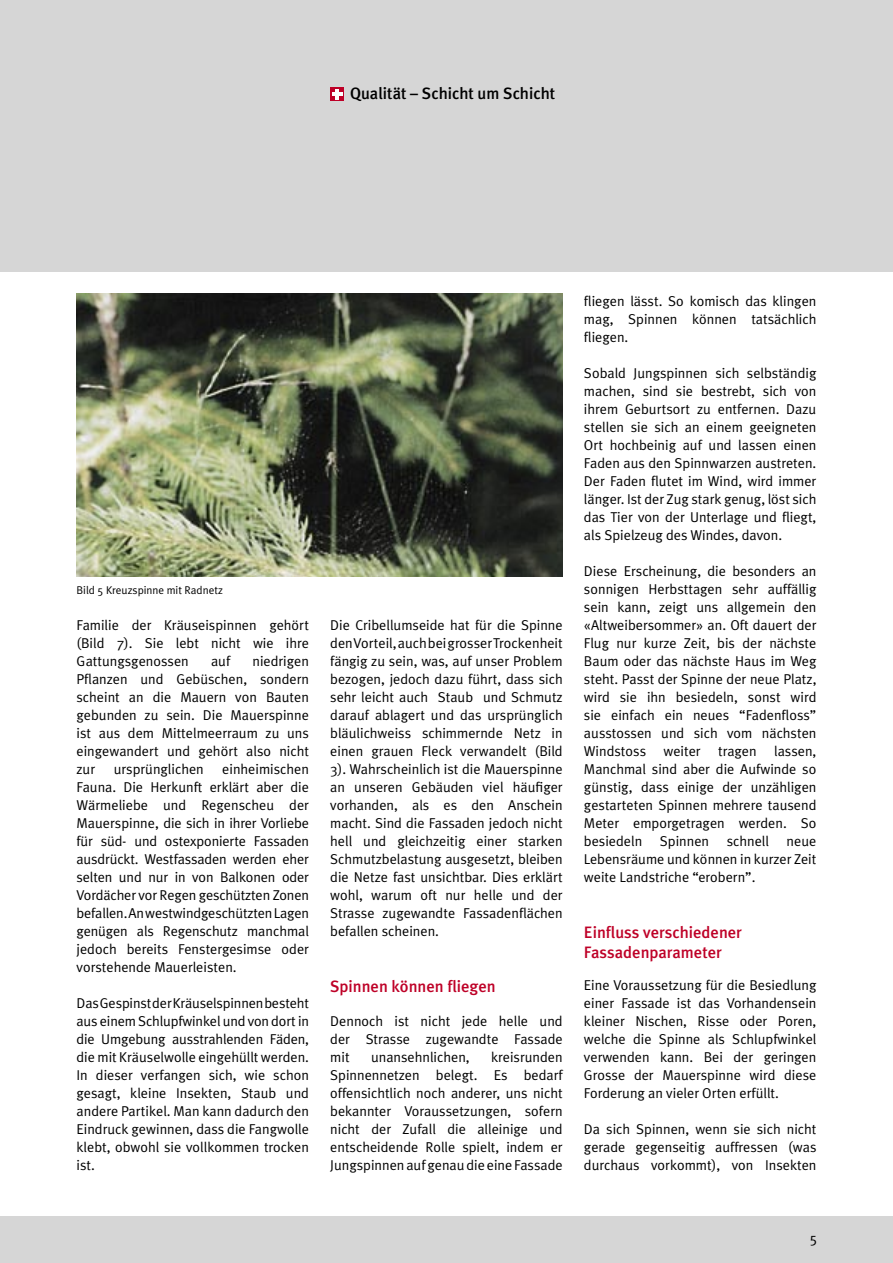
<style>
.page{position:relative;width:893px;height:1263px;background:#fff}
.page>*{position:absolute;margin:0;border:0;box-sizing:border-box;transform-origin:0 0}
.t1{font:500 16.5px/19.8px "Meta Plus";color:#be0027}
.t2{font:500 16.5px "Meta Plus";color:#000}
.t3{font:14.25px/18px "Meta Plus Normal";color:#000;text-align:justify}
.Grundtext{font:11.25px "Meta Plus Normal";color:#000}
</style>
<div class="page">
<div style="left:0;top:1216px;width:893px;height:47px;background:#d6d6d6"></div>
<div style="left:0;top:0;width:893px;height:272px;background:#d6d6d6"></div>
<svg style="left:330px;top:87px;width:14px;height:14px"></svg>
<svg style="left:332px;top:89px;width:10px;height:10px"></svg>
<img style="left:77px;top:293px;width:486px;height:283px">
<p class="t2" style="left:350px;top:84px;width:207px">Qualität – Schicht um Schicht</p>
<p class="Grundtext" style="left:77px;top:584px;width:148px">Bild 5 Kreuzspinne mit Radnetz</p>
<p class="t3" style="left:77px;top:616px;width:234px">Familie der Kräuseispinnen gehört (Bild 7). Sie lebt nicht wie ihre Gattungsgenossen</p>
<p class="t3" style="left:77px;top:652px;width:234px;text-indent:176px">niedrigen Pflanzen und Gebüschen, sondern scheint an die Mauern von Bauten gebunden zu sein. Die Mauerspinne ist aus dem Mittelmeerraum zu uns eingewandert und gehört also nicht zur</p>
<p class="t3" style="left:211px;top:652px;width:21px">auf</p>
<p class="t3" style="left:77px;top:760px;width:234px;text-indent:146px">einheimischen Fauna. Die Herkunft erklärt aber die Wärmeliebe und Regenscheu der Mauerspinne, die sich in ihrer Vorliebe für süd- und ostexponierte Fassaden ausdrückt. Westfassaden werden eher selten und nur in von Balkonen oder Vordächer vor Regen geschützten Zonen befallen. An westwindgeschützten Lagen genügen als Regenschutz manchmal jedoch bereits Fenstergesimse oder vorstehende Mauerleisten.</p>
<p class="t3" style="left:77px;top:994px;width:234px">Das Gespinst der Kräuselspinnen besteht aus einem Schlupfwinkel und von dort in die Umgebung ausstrahlenden Fäden, die mit Kräuselwolle eingehüllt werden.<br>In dieser verfangen sich, wie schon gesagt, kleine Insekten, Staub und andere Partikel. Man kann dadurch den Eindruck gewinnen, dass die Fangwolle klebt, obwohl sie vollkommen trocken ist.</p>
<p class="t3" style="left:114px;top:760px;width:92px">ursprünglichen</p>
<p class="t3" style="left:330px;top:616px;width:234px">Die Cribellumseide hat für die Spinne den Vorteil, auch bei grosser Trockenheit fängig zu sein, was, auf unser Problem bezogen, jedoch dazu führt, dass sich sehr leicht auch Staub und Schmutz darauf ablagert und das ursprünglich bläulichweiss schimmernde Netz in einen grauen Fleck verwandelt (Bild 3). Wahrscheinlich ist die Mauerspinne an unseren Gebäuden viel häufiger vorhanden, als es den Anschein macht. Sind die Fassaden jedoch nicht hell und gleichzeitig einer starken Schmutzbelastung ausgesetzt, bleiben die Netze fast unsichtbar. Dies erklärt wohl, warum oft nur helle und der Strasse zugewandte Fassadenflächen befallen scheinen.</p>
<p class="t1" style="left:330px;top:976px;width:167px">Spinnen können fliegen</p>
<p class="t3" style="left:330px;top:1012px;width:234px">Dennoch ist nicht jede helle und der Strasse zugewandte Fassade mit</p>
<p class="t3" style="left:330px;top:1048px;width:234px;text-indent:161px">kreisrunden Spinnennetzen belegt. Es bedarf offensichtlich noch anderer, uns nicht bekannter Voraussetzungen, sofern nicht der Zufall die alleinige und entscheidende Rolle spielt, indem er Jungspinnen auf genau die eine Fassade</p>
<p class="t3" style="left:371px;top:1048px;width:100px">unansehnlichen,</p>
<p class="t3" style="left:584px;top:292px;width:234px">fliegen lässt. So komisch das klingen mag, Spinnen können tatsächlich fliegen.</p>
<p class="t3" style="left:584px;top:364px;width:234px">Sobald Jungspinnen sich selbständig machen, sind sie bestrebt, sich von ihrem Geburtsort zu entfernen. Dazu stellen sie sich an einem geeigneten Ort hochbeinig auf und lassen einen Faden aus den Spinnwarzen austreten.<br>Der Faden flutet im Wind, wird immer länger. Ist der Zug stark genug, löst sich das Tier von der Unterlage und fliegt, als Spielzeug des Windes, davon.</p>
<p class="t3" style="left:584px;top:562px;width:234px">Diese Erscheinung, die besonders an sonnigen Herbsttagen sehr auffällig sein kann, zeigt uns allgemein den «Altweibersommer» an. Oft dauert der Flug nur kurze Zeit, bis der nächste Baum oder das nächste Haus im Weg steht. Passt der Spinne der neue Platz, wird sie ihn besiedeln, sonst wird sie einfach ein neues “Fadenfloss” ausstossen und sich vom nächsten Windstoss weiter tragen lassen, Manchmal sind aber die Aufwinde so günstig, dass einige der unzähligen gestarteten Spinnen mehrere tausend Meter emporgetragen werden. So besiedeln Spinnen schnell neue Lebensräume und können in kurzer Zeit weite Landstriche “erobern”.</p>
<p class="t1" style="left:584px;top:922px;width:159px">Einfluss verschiedener<br>Fassadenparameter</p>
<p class="t3" style="left:584px;top:976px;width:234px">Eine Voraussetzung für die Besiedlung einer Fassade ist das Vorhandensein kleiner Nischen, Risse oder Poren, welche die Spinne als Schlupfwinkel verwenden kann. Bei der geringen Grosse der Mauerspinne wird diese Forderung an vieler Orten erfüllt.</p>
<p class="t3" style="left:584px;top:1120px;width:234px">Da sich Spinnen, wenn sie sich nicht gerade gegenseitig auffressen (was durchaus vorkommt), von Insekten</p>
<p class="t3" style="left:810px;top:1229px;width:9px">5</p>
</div>
